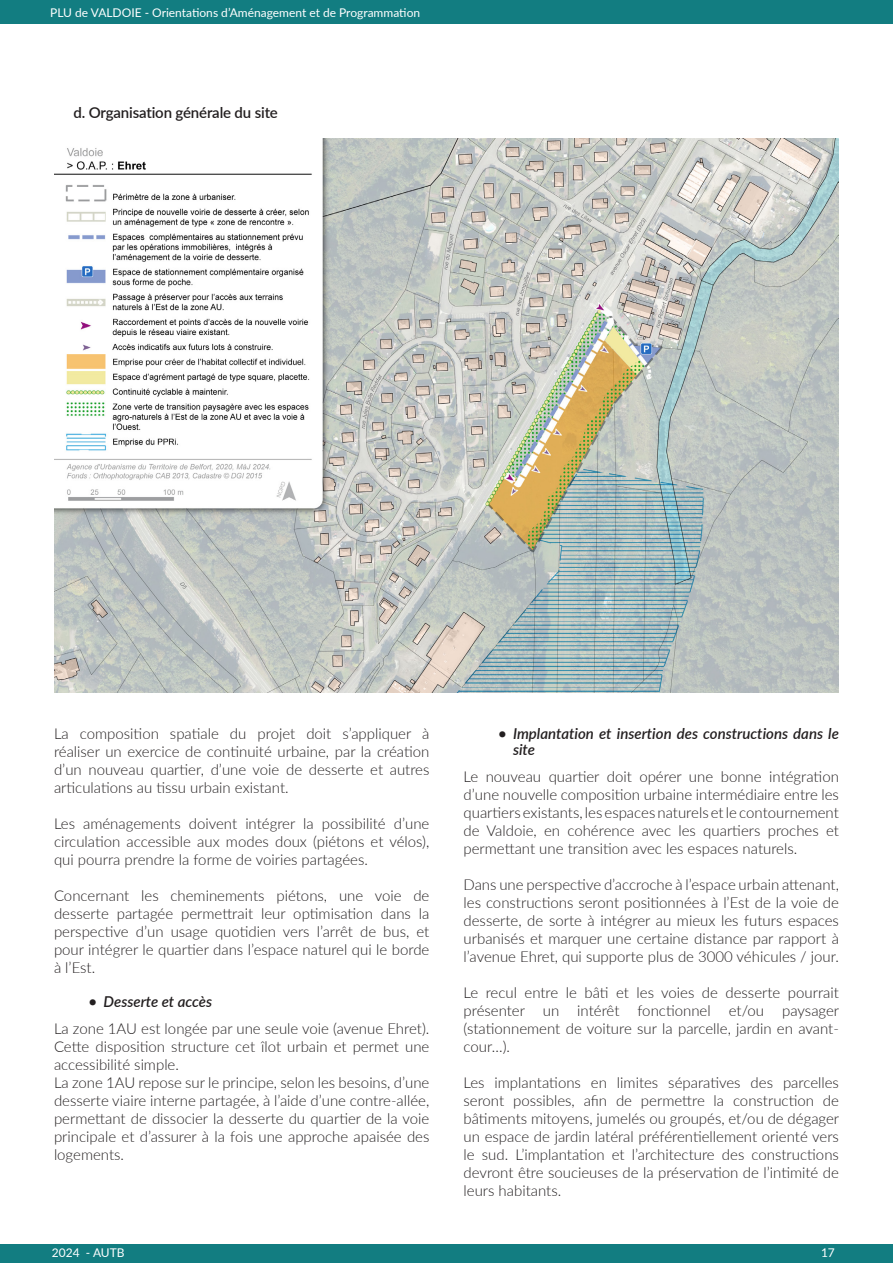
<style>
.page{position:relative;width:893px;height:1263px;background:#fff}
.page>*{position:absolute;margin:0;border:0;box-sizing:border-box;transform-origin:0 0}
.t1{font:300 15px/18px "Lato";color:#231f20;text-align:justify}
.t2{font:italic 600 15px/16.2px "Lato";color:#231f20}
.t3{font:600 15px "Lato";letter-spacing:-.01em;color:#231f20}
.t4{font:12px "Lato";color:#fff}
</style>
<div class="page">
<div style="left:0;top:1244px;width:893px;height:19px;background:#127d81"></div>
<div style="left:0;top:0;width:893px;height:24px;background:#127d81"></div>
<img style="left:54px;top:138px;width:785px;height:554px">
<p class="t4" style="left:50px;top:4px;width:371px">PLU de VALDOIE - Orientations d’Aménagement et de Programmation</p>
<p class="t3" style="left:74px;top:102px;width:206px">d. Organisation générale du site</p>
<p class="t1" style="left:54px;top:724px;width:377px">La composition spatiale du projet doit s’appliquer à réaliser un exercice de continuité urbaine, par la création d’un nouveau quartier, d’une voie de desserte et autres articulations au tissu urbain existant.</p>
<p class="t1" style="left:54px;top:814px;width:377px">Les aménagements doivent intégrer la possibilité d’une circulation accessible aux modes doux (piétons et vélos), qui pourra prendre la forme de voiries partagées.</p>
<p class="t1" style="left:54px;top:886px;width:377px">Concernant les cheminements piétons, une voie de desserte partagée permettrait leur optimisation dans la perspective d’un usage quotidien vers l’arrêt de bus, et pour intégrer le quartier dans l’espace naturel qui le borde à l’Est.</p>
<p class="t2" style="left:88px;top:993px;width:125px">• Desserte et accès</p>
<p class="t1" style="left:54px;top:1019px;width:377px;text-align:left">La zone 1AU est longée par une seule voie (avenue Ehret).<br>Cette disposition structure cet îlot urbain et permet une accessibilité simple.<br>La zone 1AU repose sur le principe, selon les besoins, d’une desserte viaire interne partagée, à l’aide d’une contre-allée, permettant de dissocier la desserte du quartier de la voie principale et d’assurer à la fois une approche apaisée des logements.</p>
<p class="t2" style="left:513px;top:725px;width:327px;text-indent:-15px">• Implantation et insertion des constructions dans le site</p>
<p class="t1" style="left:464px;top:767px;width:377px">Le nouveau quartier doit opérer une bonne intégration d’une nouvelle composition urbaine intermédiaire entre les quartiers existants, les espaces naturels et le contournement de Valdoie, en cohérence avec les quartiers proches et permettant une transition avec les espaces naturels.</p>
<p class="t1" style="left:464px;top:875px;width:377px">Dans une perspective d’accroche à l’espace urbain attenant, les constructions seront positionnées à l’Est de la voie de desserte, de sorte à intégrer au mieux les futurs espaces urbanisés et marquer une certaine distance par rapport à l’avenue Ehret, qui supporte plus de 3000 véhicules / jour.</p>
<p class="t1" style="left:464px;top:983px;width:377px">Le recul entre le bâti et les voies de desserte pourrait présenter un intérêt fonctionnel et/ou paysager (stationnement de voiture sur la parcelle, jardin en avant&shy;cour…).</p>
<p class="t1" style="left:464px;top:1073px;width:377px">Les implantations en limites séparatives des parcelles seront possibles, afin de permettre la construction de bâtiments mitoyens, jumelés ou groupés, et/ou de dégager un espace de jardin latéral préférentiellement orienté vers le sud. L’implantation et l’architecture des constructions devront être soucieuses de la préservation de l’intimité de leurs habitants.</p>
<p class="t4" style="left:52px;top:1244px;width:94px">AUTB - 11/2021</p>
<p class="t4" style="left:821px;top:1244px;width:15px">17</p>
<p class="t4" style="left:52px;top:1244px;width:74px">2024 - AUTB</p>
</div>
